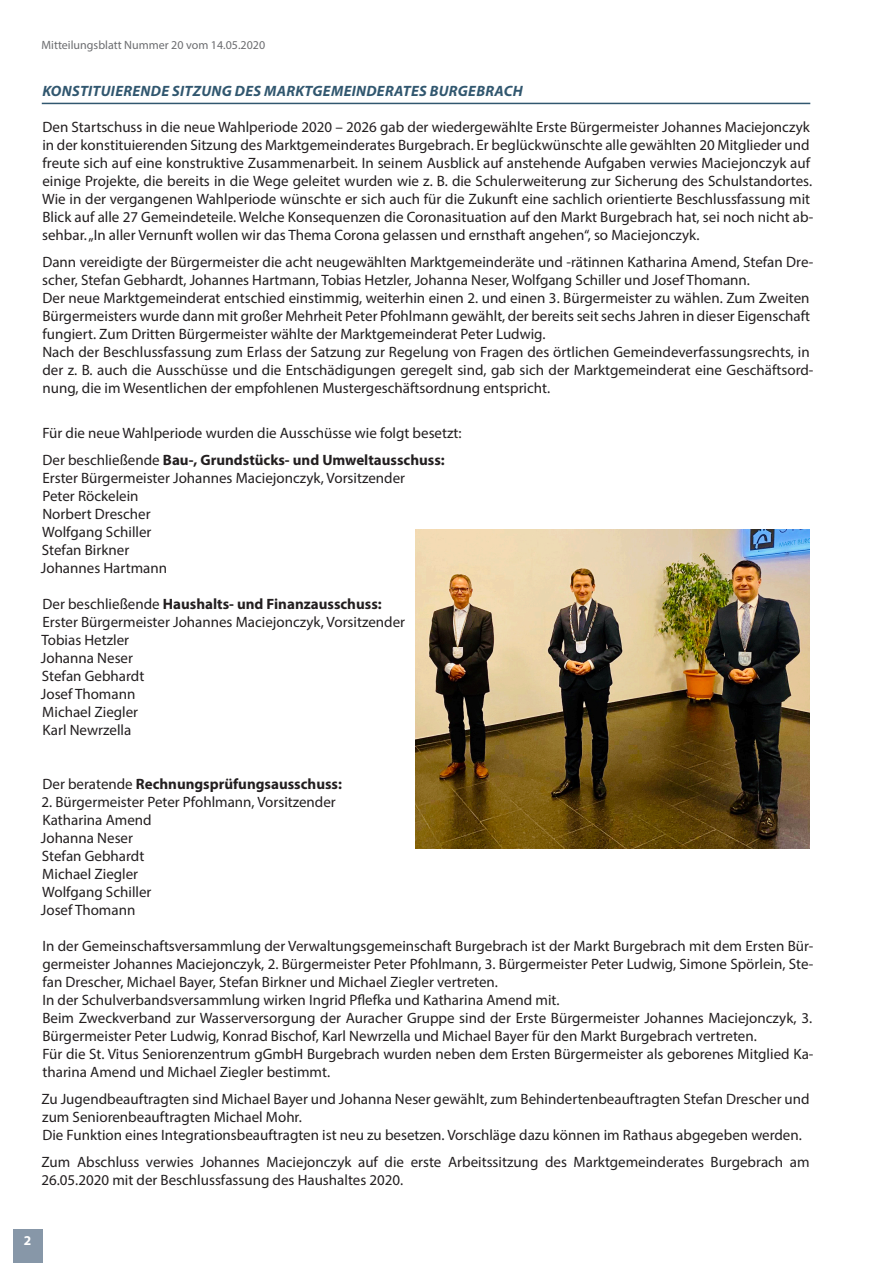
<style>
.page{position:relative;width:872px;height:1263px;background:#fff}
.page>*{position:absolute;margin:0;border:0;box-sizing:border-box;transform-origin:0 0}
.Fließtext{font:15px/18px "Myriad Pro";color:#231f20}
.Fließtext-2{font:700 15px "Myriad Pro";color:#231f20}
.Überschrift_H1{font:italic 700 15px "Myriad Pro";letter-spacing:.02em;color:#31576f}
.t1{font:700 13.5px "Myriad Pro";color:#fff}
.t2{font:12px "Myriad Pro";color:#6c6d70}
.s1{font-weight:400}
</style>
<div class="page">
<hr style="left:42px;top:103px;width:768px;height:1px;background:#31576f">
<img style="left:416px;top:529px;width:393px;height:319px">
<div style="left:13px;top:1229px;width:30px;height:34px;background:#8797a8"></div>
<p class="t2" style="left:41px;top:38px;width:225px">Mitteilungsblatt Nummer 20 vom 14.05.2020</p>
<p class="Überschrift_H1" style="left:42px;top:81px;width:482px">KONSTITUIERENDE SITZUNG DES MARKTGEMEINDERATES BURGEBRACH</p>
<p class="Fließtext" style="left:42px;top:118px;width:773px">Den Startschuss in die neue Wahlperiode 2020 – 2026 gab der wiedergewählte Erste Bürgermeister Johannes Maciejonczyk in der konstituierenden Sitzung des Marktgemeinderates Burgebrach. Er beglückwünschte alle gewählten 20 Mitglieder und freute sich auf eine konstruktive Zusammenarbeit. In seinem Ausblick auf anstehende Aufgaben verwies Maciejonczyk auf einige Projekte, die bereits in die Wege geleitet wurden wie z. B. die Schulerweiterung zur Sicherung des Schulstandortes.<br>Wie in der vergangenen Wahlperiode wünschte er sich auch für die Zukunft eine sachlich orientierte Beschlussfassung mit Blick auf alle 27 Gemeindeteile. Welche Konsequenzen die Coronasituation auf den Markt Burgebrach hat, sei noch nicht ab&shy;sehbar. „In aller Vernunft wollen wir das Thema Corona gelassen und ernsthaft angehen“, so Maciejonczyk.</p>
<p class="Fließtext" style="left:42px;top:253px;width:773px">Dann vereidigte der Bürgermeister die acht neugewählten Marktgemeinderäte und -rätinnen Katharina Amend, Stefan Dre&shy;scher, Stefan Gebhardt, Johannes Hartmann, Tobias Hetzler, Johanna Neser, Wolfgang Schiller und Josef Thomann.</p>
<p class="Fließtext" style="left:42px;top:289px;width:769px;text-align:justify">Der neue Marktgemeinderat entschied einstimmig, weiterhin einen 2. und einen 3. Bürgermeister zu wählen. Zum Zweiten Bürgermeisters wurde dann mit großer Mehrheit Peter Pfohlmann gewählt, der bereits seit sechs Jahren in dieser Eigenschaft fungiert. Zum Dritten Bürgermeister wählte der Marktgemeinderat Peter Ludwig.</p>
<p class="Fließtext" style="left:42px;top:343px;width:772px">Nach der Beschlussfassung zum Erlass der Satzung zur Regelung von Fragen des örtlichen Gemeindeverfassungsrechts, in der z. B. auch die Ausschüsse und die Entschädigungen geregelt sind, gab sich der Marktgemeinderat eine Geschäftsord&shy;nung, die im Wesentlichen der empfohlenen Mustergeschäftsordnung entspricht.</p>
<p class="Fließtext" style="left:42px;top:424px;width:420px">Für die neue Wahlperiode wurden die Ausschüsse wie folgt besetzt:</p>
<p class="Fließtext-2" style="left:42px;top:450px;width:404px"><span class="s1">Der beschließende</span> Bau-, Grundstücks- und Umweltausschuss:</p>
<p class="Fließtext" style="left:42px;top:469px;width:364px">Erster Bürgermeister Johannes Maciejonczyk, Vorsitzender</p>
<p class="Fließtext" style="left:42px;top:487px;width:98px">Peter Röckelein</p>
<p class="Fließtext" style="left:42px;top:505px;width:110px">Norbert Drescher</p>
<p class="Fließtext" style="left:42px;top:523px;width:111px">Wolfgang Schiller</p>
<p class="Fließtext" style="left:42px;top:541px;width:89px">Stefan Birkner</p>
<p class="Fließtext" style="left:41px;top:559px;width:128px">Johannes Hartmann</p>
<p class="Fließtext-2" style="left:42px;top:594px;width:341px"><span class="s1">Der beschließende</span> Haushalts- und Finanzausschuss:</p>
<p class="Fließtext" style="left:42px;top:613px;width:364px">Erster Bürgermeister Johannes Maciejonczyk, Vorsitzender</p>
<p class="Fließtext" style="left:41px;top:631px;width:89px">Tobias Hetzler</p>
<p class="Fließtext" style="left:41px;top:649px;width:94px">Johanna Neser</p>
<p class="Fließtext" style="left:42px;top:667px;width:104px">Stefan Gebhardt</p>
<p class="Fließtext" style="left:41px;top:685px;width:96px">Josef Thomann</p>
<p class="Fließtext" style="left:42px;top:703px;width:97px">Michael Ziegler</p>
<p class="Fließtext" style="left:42px;top:721px;width:90px">Karl Newrzella</p>
<p class="Fließtext-2" style="left:42px;top:774px;width:301px"><span class="s1">Der beratende</span> Rechnungsprüfungsausschuss:</p>
<p class="Fließtext" style="left:41px;top:793px;width:296px">2. Bürgermeister Peter Pfohlmann, Vorsitzender</p>
<p class="Fließtext" style="left:42px;top:811px;width:111px">Katharina Amend</p>
<p class="Fließtext" style="left:41px;top:829px;width:94px">Johanna Neser</p>
<p class="Fließtext" style="left:42px;top:847px;width:104px">Stefan Gebhardt</p>
<p class="Fließtext" style="left:42px;top:865px;width:97px">Michael Ziegler</p>
<p class="Fließtext" style="left:42px;top:883px;width:111px">Wolfgang Schiller</p>
<p class="Fließtext" style="left:41px;top:901px;width:96px">Josef Thomann</p>
<p class="Fließtext" style="left:42px;top:937px;width:772px;text-align:justify">In der Gemeinschaftsversammlung der Verwaltungsgemeinschaft Burgebrach ist der Markt Burgebrach mit dem Ersten Bür&shy;germeister Johannes Maciejonczyk, 2. Bürgermeister Peter Pfohlmann, 3. Bürgermeister Peter Ludwig, Simone Spörlein, Ste&shy;fan Drescher, Michael Bayer, Stefan Birkner und Michael Ziegler vertreten.</p>
<p class="Fließtext" style="left:42px;top:991px;width:518px">In der Schulverbandsversammlung wirken Ingrid Pflefka und Katharina Amend mit.</p>
<p class="Fließtext" style="left:42px;top:1009px;width:771px">Beim Zweckverband zur Wasserversorgung der Auracher Gruppe sind der Erste Bürgermeister Johannes Maciejonczyk, 3.<br>Bürgermeister Peter Ludwig, Konrad Bischof, Karl Newrzella und Michael Bayer für den Markt Burgebrach vertreten.</p>
<p class="Fließtext" style="left:42px;top:1045px;width:772px">Für die St. Vitus Seniorenzentrum gGmbH Burgebrach wurden neben dem Ersten Bürgermeister als geborenes Mitglied Ka&shy;tharina Amend und Michael Ziegler bestimmt.</p>
<p class="Fließtext" style="left:41px;top:1090px;width:769px">Zu Jugendbeauftragten sind Michael Bayer und Johanna Neser gewählt, zum Behindertenbeauftragten Stefan Drescher und zum Seniorenbeauftragten Michael Mohr.</p>
<p class="Fließtext" style="left:42px;top:1126px;width:761px">Die Funktion eines Integrationsbeauftragten ist neu zu besetzen. Vorschläge dazu können im Rathaus abgegeben werden.</p>
<p class="Fließtext" style="left:41px;top:1153px;width:769px">Zum Abschluss verwies Johannes Maciejonczyk auf die erste Arbeitssitzung des Marktgemeinderates Burgebrach am<br>26.05.2020 mit der Beschlussfassung des Haushaltes 2020.</p>
<p class="t1" style="left:24px;top:1231px;width:9px">2</p>
</div>
